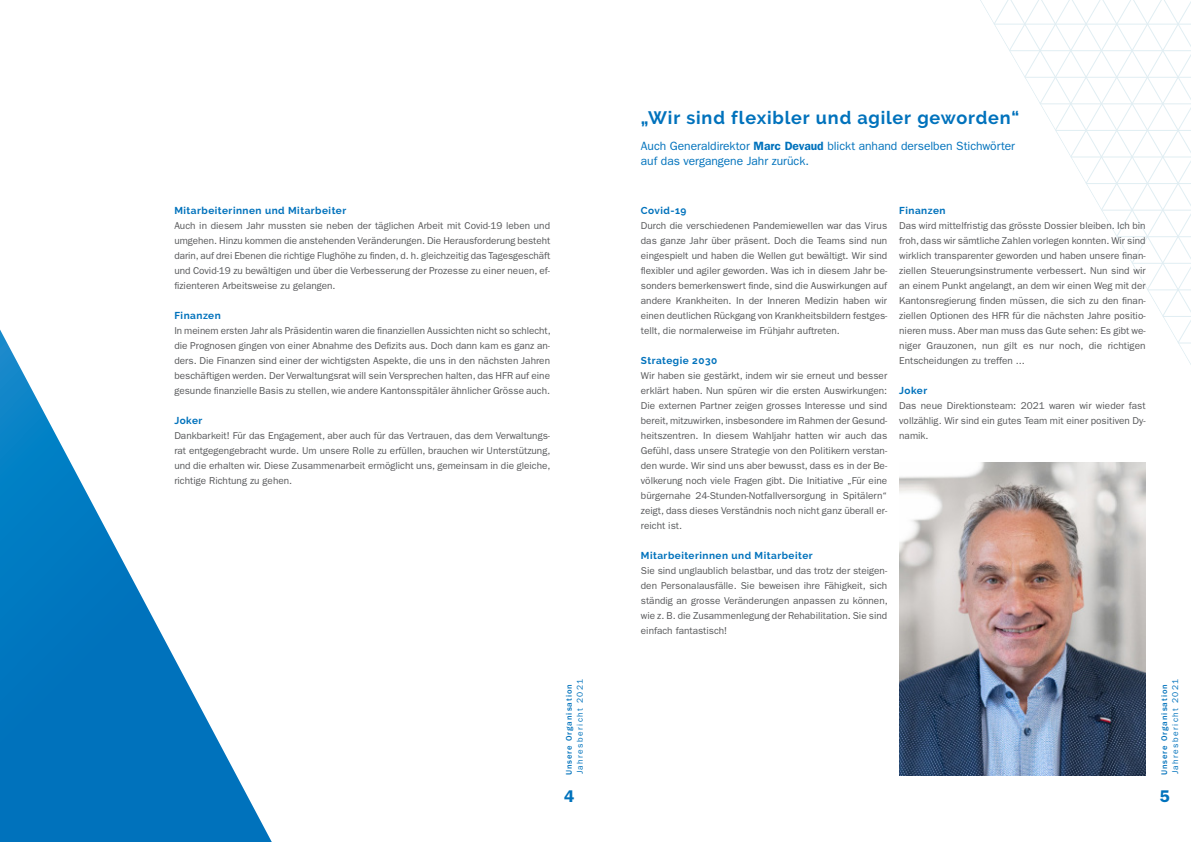
<style>
.page{position:relative;width:1191px;height:842px;background:#fff}
.page>*{position:absolute;margin:0;border:0;box-sizing:border-box;transform-origin:0 0}
.t1{font:700 18px "Raleway";letter-spacing:.045em;color:#0072bc}
.t2{font:600 17px "ITC Franklin Gothic Std";color:#0072bc}
.t3{font:12px/15px "ITC Franklin Gothic Std";letter-spacing:-.005em;color:#0072bc}
.t4{font:10px/15px "ITC Franklin Gothic Std";color:#57585a;text-align:justify}
.t5{font:700 10px "Raleway";letter-spacing:.05em;color:#0072bc}
.t6{font:500 8.5px "ITC Franklin Gothic Std";letter-spacing:.11em;color:#0072bc}
.t7{font:8.5px "ITC Franklin Gothic Std";letter-spacing:.16em;color:#0072bc}
.s1{font-weight:600}
</style>
<div class="page">
<svg style="left:0;top:329px;width:272px;height:513px"></svg>
<svg style="left:1162px;top:0;width:29px;height:365px"></svg>
<svg style="left:1131px;top:0;width:31px;height:315px"></svg>
<svg style="left:1100px;top:0;width:31px;height:261px"></svg>
<svg style="left:1069px;top:0;width:31px;height:207px"></svg>
<svg style="left:980px;top:0;width:89px;height:154px"></svg>
<hr style="left:979px;top:24px;width:212px;height:1px;background:#83b9cd">
<hr style="left:979px;top:50px;width:212px;height:1px;background:#83b9cd">
<hr style="left:979px;top:77px;width:212px;height:1px;background:#83b9cd">
<hr style="left:979px;top:103px;width:212px;height:1px;background:#83b9cd">
<hr style="left:979px;top:130px;width:212px;height:1px;background:#83b9cd">
<hr style="left:979px;top:157px;width:212px;height:1px;background:#83b9cd">
<hr style="left:979px;top:183px;width:212px;height:1px;background:#83b9cd">
<hr style="left:979px;top:210px;width:212px;height:1px;background:#83b9cd">
<hr style="left:979px;top:236px;width:212px;height:1px;background:#83b9cd">
<hr style="left:979px;top:263px;width:212px;height:1px;background:#83b9cd">
<hr style="left:979px;top:289px;width:212px;height:1px;background:#83b9cd">
<hr style="left:979px;top:316px;width:212px;height:1px;background:#83b9cd">
<hr style="left:979px;top:343px;width:212px;height:1px;background:#83b9cd">
<img style="left:899px;top:462px;width:246px;height:313px">
<p class="t5" style="left:174px;top:204px;width:173px">Mitarbeiterinnen und Mitarbeiter</p>
<p class="t4" style="left:174px;top:218px;width:377px">Auch in diesem Jahr mussten sie neben der täglichen Arbeit mit Covid-19 leben und umgehen. Hinzu kommen die anstehenden Veränderungen. Die Herausforderung besteht darin, auf drei Ebenen die richtige Flughöhe zu finden, d. h. gleichzeitig das Tagesgeschäft und Covid-19 zu bewältigen und über die Verbesserung der Prozesse zu einer neuen, ef&shy;fizienteren Arbeitsweise zu gelangen.</p>
<p class="t5" style="left:174px;top:309px;width:48px">Finanzen</p>
<p class="t4" style="left:174px;top:323px;width:378px">In meinem ersten Jahr als Präsidentin waren die finanziellen Aussichten nicht so schlecht, die Prognosen gingen von einer Abnahme des Defizits aus. Doch dann kam es ganz an&shy;ders. Die Finanzen sind einer der wichtigsten Aspekte, die uns in den nächsten Jahren beschäftigen werden. Der Verwaltungsrat will sein Versprechen halten, das HFR auf eine gesunde finanzielle Basis zu stellen, wie andere Kantonsspitäler ähnlicher Grösse auch.</p>
<p class="t5" style="left:174px;top:414px;width:30px">Joker</p>
<p class="t4" style="left:174px;top:428px;width:378px">Dankbarkeit! Für das Engagement, aber auch für das Vertrauen, das dem Verwaltungs&shy;rat entgegengebracht wurde. Um unsere Rolle zu erfüllen, brauchen wir Unterstützung, und die erhalten wir. Diese Zusammenarbeit ermöglicht uns, gemeinsam in die gleiche, richtige Richtung zu gehen.</p>
<h1 class="t1" style="left:641px;top:107px;width:380px">„Wir sind flexibler und agiler geworden“</h1>
<p class="t3" style="left:641px;top:138px;width:376px">Auch Generaldirektor <span class="s1">Marc Devaud</span> blickt anhand derselben Stichwörter auf das vergangene Jahr zurück.</p>
<p class="t5" style="left:641px;top:204px;width:47px">Covid-19</p>
<p class="t4" style="left:641px;top:218px;width:248px">Durch die verschiedenen Pandemiewellen war das Virus das ganze Jahr über präsent. Doch die Teams sind nun eingespielt und haben die Wellen gut bewältigt. Wir sind flexibler und agiler geworden. Was ich in diesem Jahr be&shy;sonders bemerkenswert finde, sind die Auswirkungen auf andere Krankheiten. In der Inneren Medizin haben wir einen deutlichen Rückgang von Krankheitsbildern festges&shy;tellt, die normalerweise im Frühjahr auftreten.</p>
<p class="t5" style="left:641px;top:354px;width:78px">Strategie 2030</p>
<p class="t4" style="left:641px;top:368px;width:248px">Wir haben sie gestärkt, indem wir sie erneut und besser erklärt haben. Nun spüren wir die ersten Auswirkungen:<br>Die externen Partner zeigen grosses Interesse und sind bereit, mitzuwirken, insbesondere im Rahmen der Gesund&shy;heitszentren. In diesem Wahljahr hatten wir auch das Gefühl, dass unsere Strategie von den Politikern verstan&shy;den wurde. Wir sind uns aber bewusst, dass es in der Be&shy;völkerung noch viele Fragen gibt. Die Initiative „Für eine bürgernahe 24-Stunden-Notfallversorgung in Spitälern“ zeigt, dass dieses Verständnis noch nicht ganz überall er&shy;reicht ist.</p>
<p class="t5" style="left:641px;top:549px;width:173px">Mitarbeiterinnen und Mitarbeiter</p>
<p class="t4" style="left:641px;top:563px;width:248px">Sie sind unglaublich belastbar, und das trotz der steigen&shy;den Personalausfälle. Sie beweisen ihre Fähigkeit, sich ständig an grosse Veränderungen anpassen zu können, wie z. B. die Zusammenlegung der Rehabilitation. Sie sind einfach fantastisch!</p>
<p class="t5" style="left:899px;top:204px;width:48px">Finanzen</p>
<p class="t4" style="left:899px;top:218px;width:248px">Das wird mittelfristig das grösste Dossier bleiben. Ich bin froh, dass wir sämtliche Zahlen vorlegen konnten. Wir sind wirklich transparenter geworden und haben unsere finan&shy;ziellen Steuerungsinstrumente verbessert. Nun sind wir an einem Punkt angelangt, an dem wir einen Weg mit der Kantonsregierung finden müssen, die sich zu den finan&shy;ziellen Optionen des HFR für die nächsten Jahre positio&shy;nieren muss. Aber man muss das Gute sehen: Es gibt we&shy;niger Grauzonen, nun gilt es nur noch, die richtigen Entscheidungen zu treffen ...</p>
<p class="t5" style="left:899px;top:384px;width:30px">Joker</p>
<p class="t4" style="left:899px;top:398px;width:248px">Das neue Direktionsteam: 2021 waren wir wieder fast vollzählig. Wir sind ein gutes Team mit einer positiven Dy&shy;namik.</p>
<p class="t6" style="left:564px;top:775px;width:92px;rotate:-90deg">Unsere Organisation</p>
<p class="t7" style="left:575px;top:774px;width:97px;rotate:-90deg">Jahresbericht 2021</p>
<p class="t6" style="left:1159px;top:775px;width:92px;rotate:-90deg">Unsere Organisation</p>
<p class="t7" style="left:1170px;top:774px;width:97px;rotate:-90deg">Jahresbericht 2021</p>
<h2 class="t2" style="left:564px;top:786px;width:12px">4</h2>
<h2 class="t2" style="left:1159px;top:786px;width:12px">5</h2>
</div>
